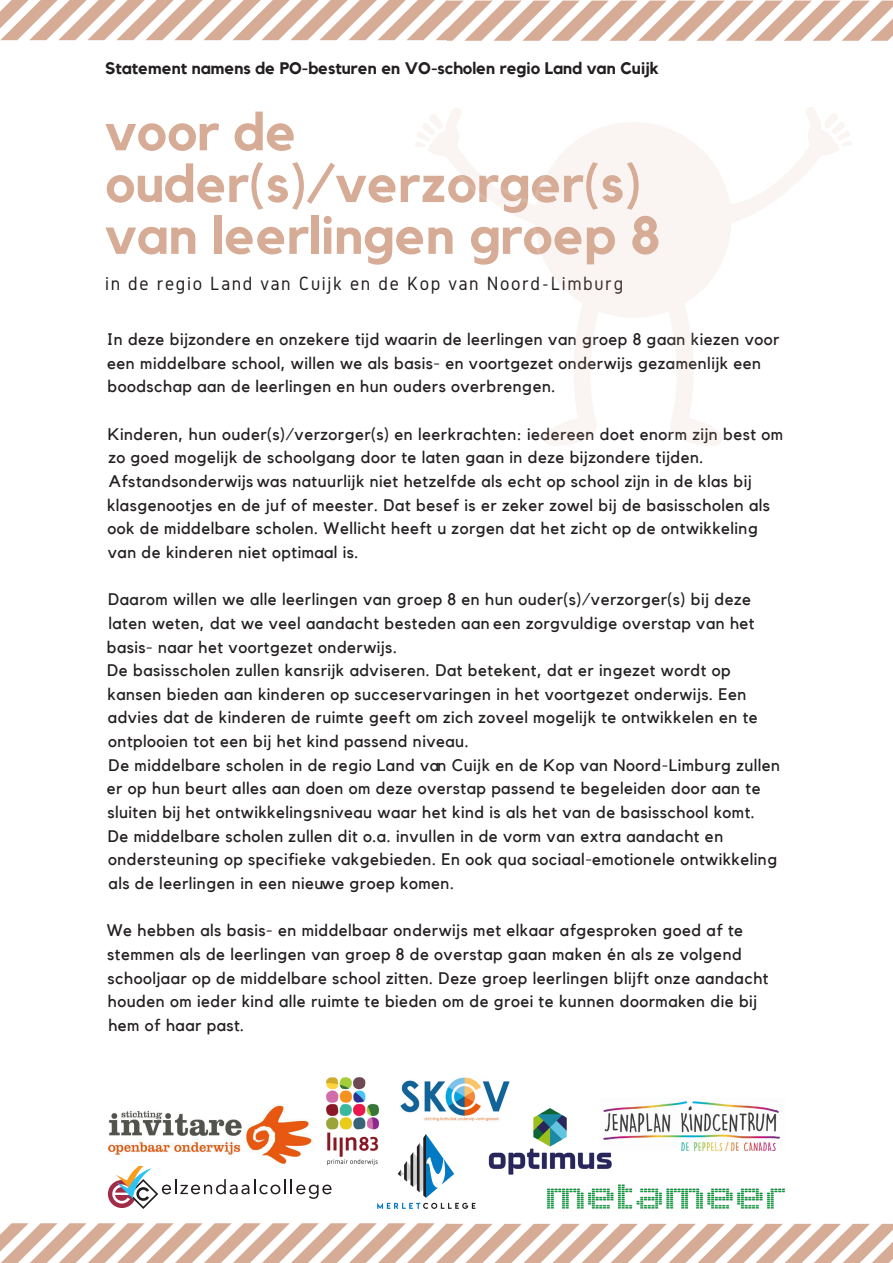
<style>
.page{position:relative;width:893px;height:1263px;background:#fff}
.page>*{position:absolute;margin:0;border:0;box-sizing:border-box;transform-origin:0 0}
.t1{font:700 52.95px/51.8px "Kollektif";color:#d6ac96}
.t2{font:19.95px "Gidole";letter-spacing:.08em;color:#231f20}
.t3{font:16.65px/23.7px "Kollektif";letter-spacing:.03em;color:#231f20}
.t4{font:700 16.65px "Kollektif";color:#231f20}
</style>
<div class="page">
<svg style="left:0;top:0;width:893px;height:41px"></svg>
<svg style="left:0;top:1223px;width:893px;height:40px"></svg>
<svg style="left:536px;top:122px;width:195px;height:324px;fill:#faf5f3"></svg>
<svg style="left:724px;top:107px;width:128px;height:120px"></svg>
<svg style="left:415px;top:108px;width:128px;height:120px"></svg>
<img style="left:546px;top:1184px;width:240px;height:25px">
<div style="left:108px;top:1180px;width:28px;height:28px;background:#a22b48;border-radius:50%"></div>
<svg style="left:112px;top:1165px;width:220px;height:44px"></svg>
<svg style="left:377px;top:1134px;width:98px;height:75px"></svg>
<img style="left:326px;top:1077px;width:52px;height:88px">
<img style="left:107px;top:1105px;width:206px;height:59px">
<img style="left:488px;top:1108px;width:124px;height:67px">
<img style="left:601px;top:1101px;width:179px;height:50px">
<img style="left:400px;top:1077px;width:112px;height:46px">
<p class="t4" style="left:105px;top:58px;width:555px">Statement namens de PO-besturen en VO-scholen regio Land van Cuijk</p>
<p class="t1" style="left:105px;top:106px;width:557px">voor de ouder(s)/verzorger(s) van leerlingen groep 8</p>
<p class="t2" style="left:105px;top:273px;width:520px">in de regio Land van Cuijk en de Kop van Noord-Limburg</p>
<p class="t3" style="left:107px;top:327px;width:674px">In deze bijzondere en onzekere tijd waarin de leerlingen van groep 8 gaan kiezen voor een middelbare school, willen we als basis- en voortgezet onderwijs gezamenlijk een boodschap aan de leerlingen en hun ouders overbrengen.</p>
<p class="t3" style="left:107px;top:422px;width:678px">Kinderen, hun ouder(s)/verzorger(s) en leerkrachten: iedereen doet enorm zijn best om zo goed mogelijk de schoolgang door te laten gaan in deze bijzondere tijden.<br>Afstandsonderwijs was natuurlijk niet hetzelfde als echt op school zijn in de klas bij klasgenootjes en de juf of meester. Dat besef is er zeker zowel bij de basisscholen als ook de middelbare scholen. Wellicht heeft u zorgen dat het zicht op de ontwikkeling van de kinderen niet optimaal is.</p>
<p class="t3" style="left:107px;top:588px;width:675px">Daarom willen we alle leerlingen van groep 8 en hun ouder(s)/verzorger(s) bij deze laten weten, dat we veel aandacht besteden aan een zorgvuldige overstap van het basis- naar het voortgezet onderwijs.<br>De basisscholen zullen kansrijk adviseren. Dat betekent, dat er ingezet wordt op kansen bieden aan kinderen op succeservaringen in het voortgezet onderwijs. Een advies dat de kinderen de ruimte geeft om zich zoveel mogelijk te ontwikkelen en te ontplooien tot een bij het kind passend niveau.<br>De middelbare scholen in de regio Land van Cuijk en de Kop van Noord-Limburg zullen er op hun beurt alles aan doen om deze overstap passend te begeleiden door aan te sluiten bij het ontwikkelingsniveau waar het kind is als het van de basisschool komt.<br>De middelbare scholen zullen dit o.a. invullen in de vorm van extra aandacht en ondersteuning op specifieke vakgebieden. En ook qua sociaal-emotionele ontwikkeling als de leerlingen in een nieuwe groep komen.</p>
<p class="t3" style="left:107px;top:919px;width:663px">We hebben als basis- en middelbaar onderwijs met elkaar afgesproken goed af te stemmen als de leerlingen van groep 8 de overstap gaan maken én als ze volgend schooljaar op de middelbare school zitten. Deze groep leerlingen blijft onze aandacht houden om ieder kind alle ruimte te bieden om de groei te kunnen doormaken die bij hem of haar past.</p>
</div>
